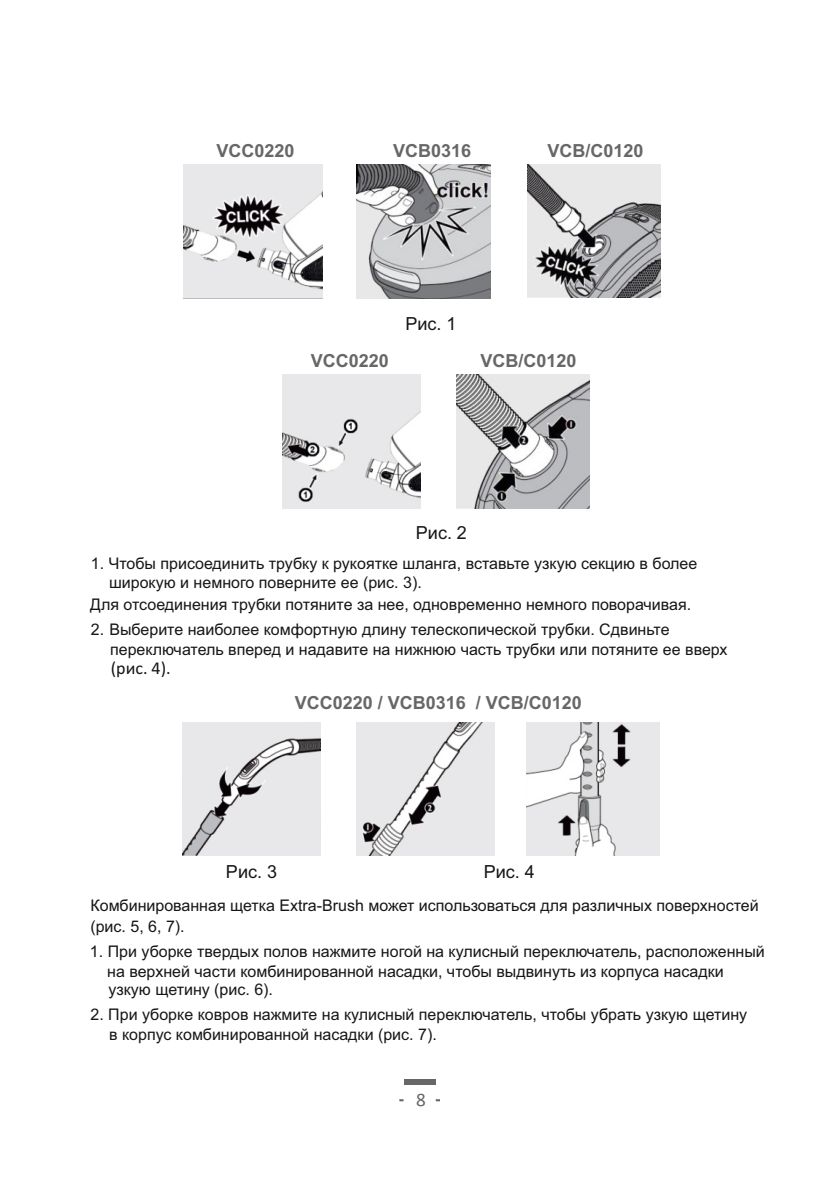
<style>
.page{position:relative;width:838px;height:1191px;background:#fff}
.page>*{position:absolute;margin:0;border:0;box-sizing:border-box;transform-origin:0 0}
.t1{font:19.2px "Calibri";color:#676767}
.t2{font:700 18px "Arial";color:#676767}
.t3{font:18px "Arial";color:#151616}
.t4{font:18px "Calibri";color:#151616}
.t5{font:16px/19.8px "Arial";color:#151616}
</style>
<div class="page">
<div style="left:404px;top:1079px;width:32px;height:5px;background:#676767"></div>
<img style="left:283px;top:375px;width:137px;height:133px">
<img style="left:457px;top:375px;width:133px;height:133px">
<img style="left:183px;top:164px;width:140px;height:134px">
<img style="left:357px;top:164px;width:133px;height:134px">
<img style="left:527px;top:164px;width:133px;height:133px">
<img style="left:183px;top:722px;width:137px;height:133px">
<img style="left:357px;top:722px;width:138px;height:133px">
<img style="left:527px;top:722px;width:133px;height:133px">
<p class="t2" style="left:216px;top:144px;width:80px">VCC0220</p>
<p class="t2" style="left:393px;top:144px;width:80px">VCB0316</p>
<p class="t2" style="left:548px;top:144px;width:98px">VCB/C0120</p>
<p class="t3" style="left:405px;top:316px;width:53px">Рис. 1</p>
<p class="t2" style="left:311px;top:354px;width:80px">VCC0220</p>
<p class="t2" style="left:481px;top:353px;width:98px">VCB/C0120</p>
<p class="t3" style="left:416px;top:525px;width:53px">Рис. 2</p>
<p class="t5" style="left:109px;top:554px;width:590px;text-indent:-18px">1. Чтобы присоединить трубку к рукоятке шланга, вставьте узкую секцию в более широкую и немного поверните ее (рис. 3).</p>
<p class="t5" style="left:90px;top:596px;width:602px">Для отсоединения трубки потяните за нее, одновременно немного поворачивая.</p>
<p class="t5" style="left:110px;top:620px;width:619px;text-indent:-19px">2. Выберите наиболее комфортную длину телескопической трубки. Сдвиньте переключатель вперед и надавите на нижнюю часть трубки или потяните ее вверх</p>
<p class="t4" style="left:111px;top:660px;width:61px">(рис. 4).</p>
<p class="t2" style="left:295px;top:695px;width:289px">VCC0220 / VCB0316 / VCB/C0120</p>
<p class="t3" style="left:226px;top:865px;width:53px">Рис. 3</p>
<p class="t3" style="left:484px;top:864px;width:53px">Рис. 4</p>
<p class="t5" style="left:90px;top:895px;width:670px;line-height:20.8px">Комбинированная щетка Extra-Brush может использоваться для различных поверхностей (рис. 5, 6, 7).</p>
<p class="t5" style="left:107px;top:942px;width:659px;text-indent:-17px">1. При уборке твердых полов нажмите ногой на кулисный переключатель, расположенный на верхней части комбинированной насадки, чтобы выдвинуть из корпуса насадки</p>
<p class="t5" style="left:108px;top:980px;width:166px">узкую щетину (рис. 6).</p>
<p class="t5" style="left:109px;top:1004px;width:640px;text-indent:-19px">2. При уборке ковров нажмите на кулисный переключатель, чтобы убрать узкую щетину в корпус комбинированной насадки (рис. 7).</p>
<p class="t1" style="left:416px;top:1085px;width:11px">8</p>
</div>
